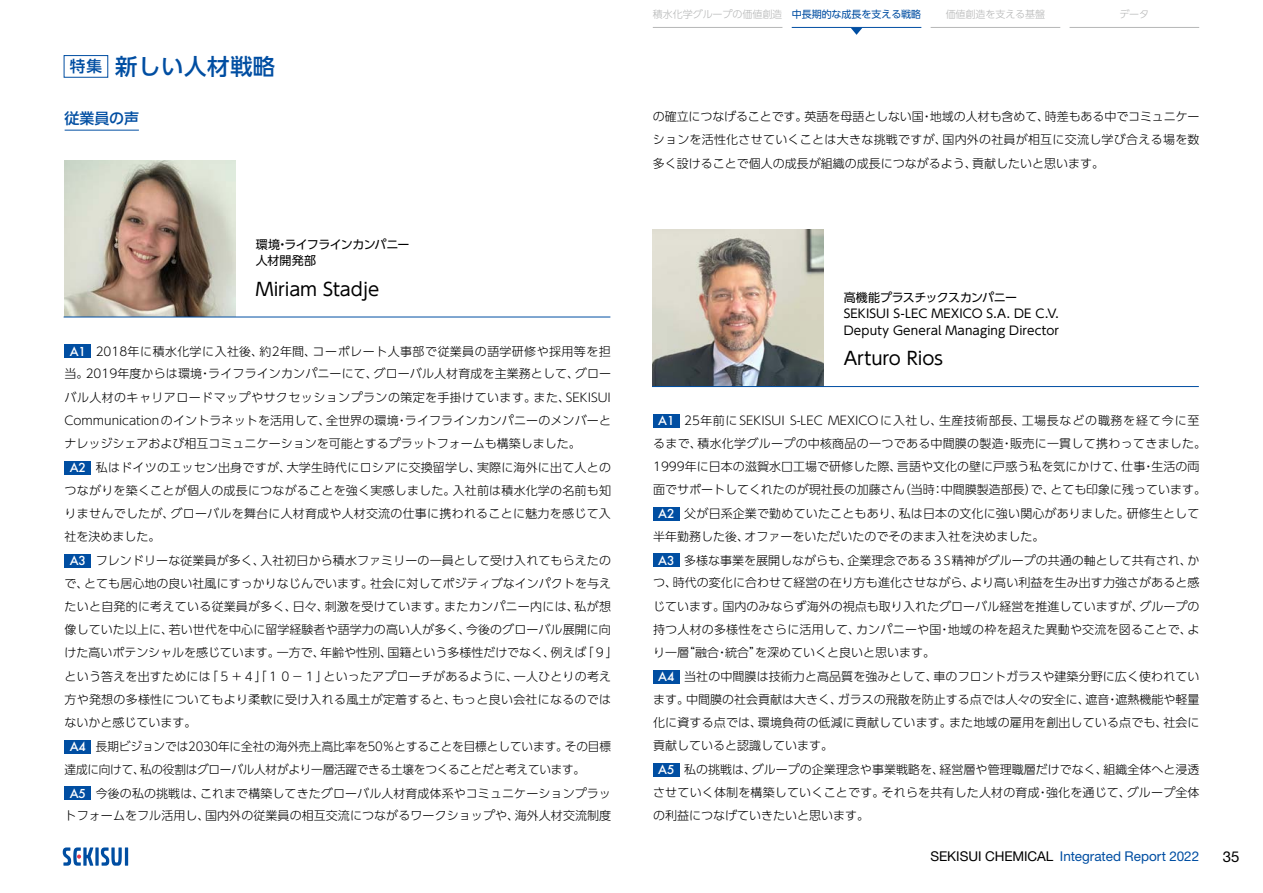
<style>
.page{position:relative;width:1263px;height:893px;background:#fff}
.page>*{position:absolute;margin:0;border:0;box-sizing:border-box;transform-origin:0 0}
.t1{font:500 22.5px "UD Shin Go Pro";letter-spacing:.02em;color:#004ea2}
.t2{font:18px "UD Shin Go Pro";letter-spacing:-.005em;color:#000}
.t3{font:500 15px "UD Shin Go Pro";letter-spacing:-.01em;color:#004ea2}
.t4{font:15px "Helvetica Neue LT Pro";color:#000}
.t5{font:13.5px "Helvetica Neue LT Pro";letter-spacing:-.005em;color:#004ea2}
.t6{font:300 12px/23.2px "UD Shin Go Pro";letter-spacing:.005em;color:#000}
.t7{font:300 12px "UD Shin Go Pro";letter-spacing:.025em;color:#000}
.t8{font:300 12px/24px "UD Shin Go Pro";letter-spacing:-.02em;color:#000}
.t9{font:12px/16.5px "UD Shin Go Pro";letter-spacing:.01em;color:#000}
.t10{font:300 12px "UD Shin Go Pro";letter-spacing:.035em;color:#000}
.t11{font:12px/16.5px "UD Shin Go Pro";letter-spacing:-.05em;color:#000}
.t12{font:300 10.05px "UD Shin Go Pro";letter-spacing:-.01em;color:#b5b6b6}
.s1{font-size:15.6px}
.s2{font-weight:400;color:#004ea2}
.s3{font-family:"Futura";font-weight:500;color:#fff}
.s4{color:#000}
</style>
<div class="page">
<svg style="left:95px;top:847px;width:4px;height:19px"></svg>
<hr style="left:125px;top:847px;width:3px;height:19px;background:#004ea2">
<svg style="left:101px;top:847px;width:21px;height:19px"></svg>
<svg style="left:63px;top:847px;width:30px;height:19px"></svg>
<hr style="left:653px;top:27px;width:129px;height:1px;background:#b5b6b6">
<hr style="left:931px;top:27px;width:129px;height:1px;background:#b5b6b6">
<hr style="left:1069px;top:27px;width:130px;height:1px;background:#b5b6b6">
<hr style="left:792px;top:27px;width:129px;height:1px;background:#004ea2">
<svg style="left:851px;top:28px;width:11px;height:7px"></svg>
<img style="left:65px;top:160px;width:171px;height:157px">
<img style="left:652px;top:230px;width:171px;height:156px">
<div style="left:65px;top:344px;width:26px;height:14px;background:#004ea2"></div>
<div style="left:65px;top:461px;width:26px;height:13px;background:#004ea2"></div>
<div style="left:65px;top:554px;width:26px;height:13px;background:#004ea2"></div>
<div style="left:65px;top:740px;width:26px;height:13px;background:#004ea2"></div>
<div style="left:65px;top:786px;width:26px;height:14px;background:#004ea2"></div>
<div style="left:653px;top:414px;width:27px;height:14px;background:#004ea2"></div>
<div style="left:653px;top:507px;width:27px;height:14px;background:#004ea2"></div>
<div style="left:653px;top:553px;width:27px;height:14px;background:#004ea2"></div>
<div style="left:653px;top:670px;width:27px;height:13px;background:#004ea2"></div>
<div style="left:653px;top:763px;width:27px;height:13px;background:#004ea2"></div>
<hr style="left:652px;top:386px;width:547px;height:1px;background:#004ea2">
<hr style="left:64px;top:317px;width:546px;height:1px;background:#004ea2">
<hr style="left:65px;top:130px;width:74px;height:1px;background:#004ea2">
<div style="left:64px;top:55px;width:44px;height:23px;border:1px solid #004ea2"></div>
<h1 class="t1" style="left:70px;top:48px;width:207px"><span class="s1">特集</span> 新しい人材戦略</h1>
<p class="t12" style="left:653px;top:6px;width:270px">積水化学グループの価値創造 <span class="s2">中長期的な成長を支える戦略</span></p>
<p class="t12" style="left:946px;top:6px;width:101px">価値創造を支える基盤</p>
<p class="t12" style="left:1119px;top:6px;width:31px">データ</p>
<p class="t3" style="left:65px;top:106px;width:76px">従業員の声</p>
<p class="t6" style="left:653px;top:105px;width:548px;text-align:justify">の確立につなげることです。英語を母語としない国・地域の人材も含めて、時差もある中でコミュニケーションを活性化させていくことは大きな挑戦ですが、国内外の社員が相互に交流し学び合える場を数多く設けることで個人の成長が組織の成長につながるよう、貢献したいと思います。</p>
<p class="t11" style="left:256px;top:236px;width:167px">環境・ライフラインカンパニー　人材開発部</p>
<h2 class="t2" style="left:256px;top:274px;width:125px">Miriam Stadje</h2>
<p class="t7" style="left:70px;top:342px;width:543px"><span class="s3">A1</span> 2018年に積水化学に入社後、約2年間、コーポレート人事部で従業員の語学研修や採用等を担</p>
<p class="t6" style="left:65px;top:362px;width:548px">当。2019年度からは環境・ライフラインカンパニーにて、グローバル人材育成を主業務として、グロー</p>
<p class="t10" style="left:65px;top:387px;width:548px">バル人材のキャリアロードマップやサクセッションプランの策定を手掛けています。また、SEKISUI</p>
<p class="t6" style="left:65px;top:408px;width:548px">Communicationのイントラネットを活用して、全世界の環境・ライフラインカンパニーのメンバーと</p>
<p class="t6" style="left:65px;top:431px;width:517px">ナレッジシェアおよび相互コミュニケーションを可能とするプラットフォームも構築しました。</p>
<p class="t6" style="left:70px;top:455px;width:543px"><span class="s3">A2</span> 私はドイツのエッセン出身ですが、大学生時代にロシアに交換留学し、実際に海外に出て人との</p>
<p class="t6" style="left:65px;top:478px;width:548px">つながりを築くことが個人の成長につながることを強く実感しました。入社前は積水化学の名前も知</p>
<p class="t7" style="left:65px;top:503px;width:548px">りませんでしたが、グローバルを舞台に人材育成や人材交流の仕事に携われることに魅力を感じて入</p>
<p class="t6" style="left:65px;top:524px;width:97px">社を決めました。</p>
<p class="t6" style="left:70px;top:548px;width:543px"><span class="s3">A3</span> フレンドリーな従業員が多く、入社初日から積水ファミリーの一員として受け入れてもらえたの</p>
<p class="t6" style="left:65px;top:571px;width:548px">で、とても居心地の良い社風にすっかりなじんでいます。社会に対してポジティブなインパクトを与え</p>
<p class="t7" style="left:65px;top:596px;width:548px">たいと自発的に考えている従業員が多く、日々、刺激を受けています。またカンパニー内には、私が想</p>
<p class="t6" style="left:65px;top:617px;width:548px">像していた以上に、若い世代を中心に留学経験者や語学力の高い人が多く、今後のグローバル展開に向</p>
<p class="t6" style="left:65px;top:641px;width:555px">けた高いポテンシャルを感じています。一方で、年齢や性別、国籍という多様性だけでなく、例えば「９」</p>
<p class="t6" style="left:65px;top:664px;width:548px">という答えを出すためには「５＋４」「１０－１」といったアプローチがあるように、一人ひとりの考え</p>
<p class="t7" style="left:65px;top:689px;width:548px">方や発想の多様性についてもより柔軟に受け入れる風土が定着すると、もっと良い会社になるのでは</p>
<p class="t6" style="left:65px;top:710px;width:133px">ないかと感じています。</p>
<p class="t6" style="left:70px;top:734px;width:543px"><span class="s3">A4</span> 長期ビジョンでは2030年に全社の海外売上高比率を50％とすることを目標としています。その目標</p>
<p class="t8" style="left:70px;top:756px;width:543px;text-indent:-5px">達成に向けて、私の役割はグローバル人材がより一層活躍できる土壌をつくることだと考えています。<br><span class="s3">A5</span> 今後の私の挑戦は、これまで構築してきたグローバル人材育成体系やコミュニケーションプラッ</p>
<p class="t6" style="left:65px;top:803px;width:548px">トフォームをフル活用し、国内外の従業員の相互交流につながるワークショップや、海外人材交流制度</p>
<p class="t9" style="left:844px;top:289px;width:217px">高機能プラスチックスカンパニー　<br>SEKISUI S-LEC MEXICO S.A. DE C.V.<br>Deputy General Managing Director</p>
<h2 class="t2" style="left:844px;top:344px;width:101px">Arturo Rios</h2>
<p class="t6" style="left:653px;top:409px;width:555px;text-align:center"><span class="s3">A1</span> 25年前にSEKISUI S-LEC MEXICOに入社し、生産技術部長、工場長などの職務を経て今に至るまで、積水化学グループの中核商品の一つである中間膜の製造・販売に一貫して携わってきました。1999年に日本の滋賀水口工場で研修した際、言語や文化の壁に戸惑う私を気にかけて、仕事・生活の両面でサポートしてくれたのが現社長の加藤さん（当時：中間膜製造部長）で、とても印象に残っています。<span class="s3">A2</span> 父が日系企業で勤めていたこともあり、私は日本の文化に強い関心がありました。研修生として</p>
<p class="t6" style="left:658px;top:524px;width:543px;line-height:24px;text-indent:-5px">半年勤務した後、オファーをいただいたのでそのまま入社を決めました。<br><span class="s3">A3</span> 多様な事業を展開しながらも、企業理念である３S精神がグループの共通の軸として共有され、か</p>
<p class="t6" style="left:653px;top:571px;width:548px">つ、時代の変化に合わせて経営の在り方も進化させながら、より高い利益を生み出す力強さがあると感</p>
<p class="t6" style="left:653px;top:594px;width:548px">じています。国内のみならず海外の視点も取り入れたグローバル経営を推進していますが、グループの</p>
<p class="t6" style="left:653px;top:617px;width:548px">持つ人材の多様性をさらに活用して、カンパニーや国・地域の枠を超えた異動や交流を図ることで、よ</p>
<p class="t6" style="left:653px;top:640px;width:283px">り一層“融合・統合”を深めていくと良いと思います。</p>
<p class="t6" style="left:658px;top:664px;width:543px"><span class="s3">A4</span> 当社の中間膜は技術力と高品質を強みとして、車のフロントガラスや建築分野に広く使われてい</p>
<p class="t6" style="left:653px;top:687px;width:548px">ます。中間膜の社会貢献は大きく、ガラスの飛散を防止する点では人々の安全に、遮音・遮熱機能や軽量</p>
<p class="t6" style="left:653px;top:710px;width:548px">化に資する点では、環境負荷の低減に貢献しています。また地域の雇用を創出している点でも、社会に</p>
<p class="t6" style="left:653px;top:733px;width:181px">貢献していると認識しています。</p>
<p class="t6" style="left:658px;top:757px;width:543px"><span class="s3">A5</span> 私の挑戦は、グループの企業理念や事業戦略を、経営層や管理職層だけでなく、組織全体へと浸透</p>
<p class="t6" style="left:653px;top:780px;width:548px">させていく体制を構築していくことです。それらを共有した人材の育成・強化を通じて、グループ全体の利益につなげていきたいと思います。</p>
<p class="t5" style="left:930px;top:848px;width:270px"><span class="s4">SEKISUI CHEMICAL</span> Integrated Report 2022</p>
<p class="t4" style="left:1223px;top:847px;width:18px">35</p>
</div>
